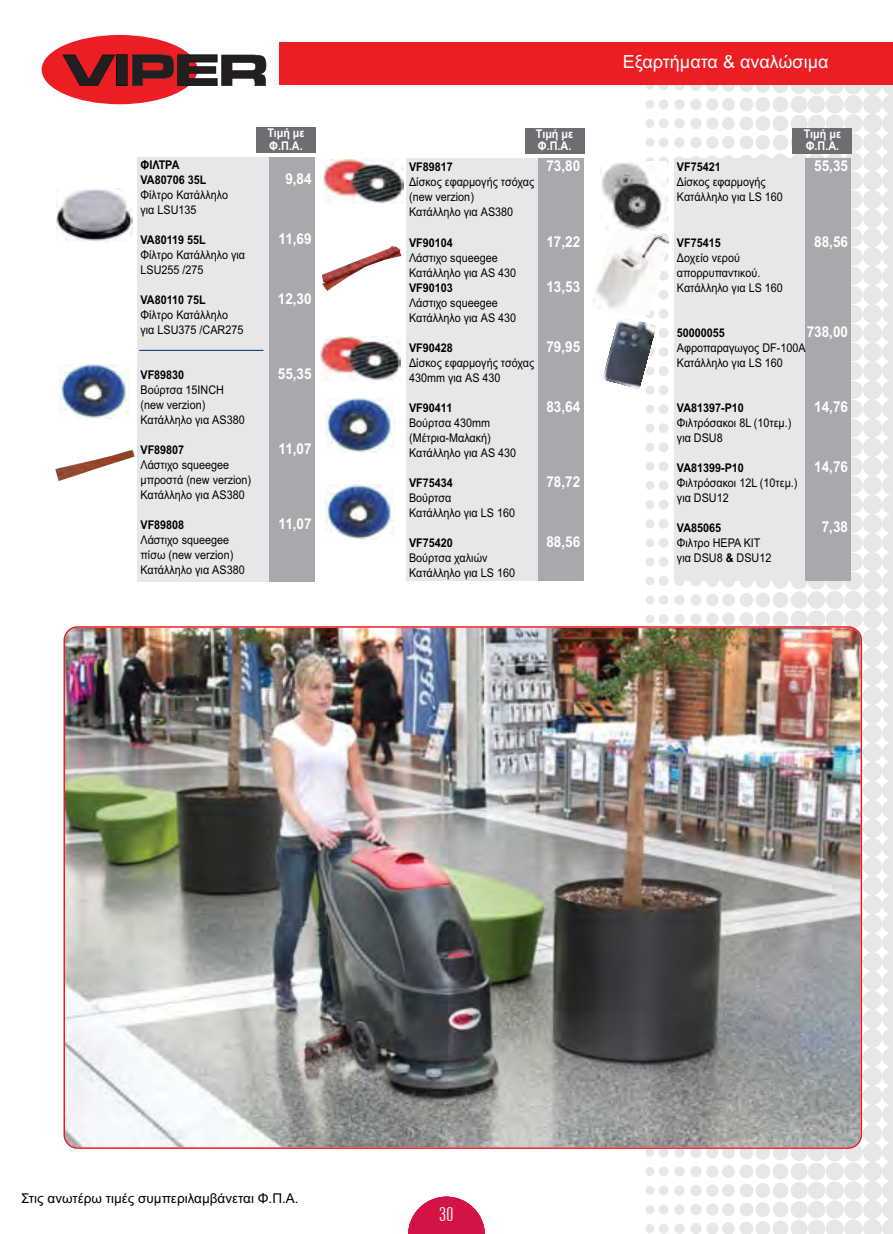
<style>
.page{position:relative;width:893px;height:1234px;background:#fff}
.page>*{position:absolute;margin:0;border:0;box-sizing:border-box;transform-origin:0 0}
.t1{font:500 21px "CF Eteocles Contrafos";color:#fff;scale:1.2 1}
.t2{font:18px "Arial";color:#fff}
.t3{font:700 15px "Arial";color:#fff;scale:.9 1}
.t4{font:13.5px "Arial";color:#000}
.t5{font:12px/15px "Arial";color:#000;scale:.9 1}
.t6{font:700 12px/15px "Arial";color:#000;scale:.9 1}
.t7{font:700 12px/12.3px "Arial";color:#fff;scale:.9 1}
.s1{font-weight:700}
</style>
<div class="page">
<svg style="left:645px;top:66px;width:248px;height:1167px;fill:#e7e7e7"></svg>
<svg style="left:408px;top:1196px;width:77px;height:37px"></svg>
<div style="left:42px;top:35px;width:155px;height:69px;background:#ed1d24;border-radius:50%"></div>
<svg style="left:62px;top:54px;width:204px;height:32px"></svg>
<div style="left:137px;top:157px;width:134px;height:424px;background:#e6e7e8"></div>
<div style="left:269px;top:157px;width:46px;height:424px;background:#a7a9ac"></div>
<div style="left:279px;top:43px;width:613px;height:42px;background:#ed1d24"></div>
<img style="left:56px;top:189px;width:77px;height:52px">
<img style="left:60px;top:364px;width:69px;height:54px">
<div style="left:256px;top:128px;width:60px;height:25px;background:#6d6e71"></div>
<div style="left:406px;top:158px;width:134px;height:423px;background:#e6e7e8"></div>
<div style="left:538px;top:158px;width:45px;height:423px;background:#a7a9ac"></div>
<img style="left:55px;top:449px;width:80px;height:32px">
<img style="left:323px;top:160px;width:80px;height:43px">
<img style="left:322px;top:262px;width:31px;height:20px">
<div style="left:525px;top:128px;width:59px;height:26px;background:#6d6e71"></div>
<div style="left:674px;top:158px;width:133px;height:423px;background:#e6e7e8"></div>
<div style="left:806px;top:158px;width:45px;height:423px;background:#a7a9ac"></div>
<img style="left:600px;top:161px;width:66px;height:69px">
<img style="left:595px;top:231px;width:74px;height:83px">
<img style="left:603px;top:318px;width:52px;height:70px">
<div style="left:793px;top:128px;width:59px;height:26px;background:#6d6e71"></div>
<hr style="left:139px;top:350px;width:124px;height:1px;background:#002d6a">
<img style="left:320px;top:337px;width:81px;height:43px">
<img style="left:325px;top:398px;width:70px;height:54px">
<img style="left:325px;top:484px;width:70px;height:55px">
<img style="left:64px;top:626px;width:798px;height:522px">
<p class="t6" style="left:140px;top:157px;width:75px">ΦΙΛΤΡΑ<br>VA80706 35L</p>
<p class="t7" style="left:267px;top:127px;width:43px">Τιµή µε<br>Φ.Π.Α.</p>
<p class="t3" style="left:285px;top:169px;width:31px">9,84</p>
<p class="t5" style="left:140px;top:187px;width:99px">Φίλτρο Κατάλληλο για LSU135</p>
<p class="t6" style="left:140px;top:232px;width:74px">VA80119 55L</p>
<p class="t3" style="left:279px;top:229px;width:38px">11,69</p>
<p class="t5" style="left:140px;top:247px;width:118px">Φίλτρο Κατάλληλο για<br>LSU255 /275</p>
<p class="t6" style="left:140px;top:292px;width:74px">VA80110 75L</p>
<p class="t3" style="left:278px;top:289px;width:39px">12,30</p>
<p class="t5" style="left:140px;top:307px;width:116px">Φίλτρο Κατάλληλο για LSU375 /CAR275</p>
<p class="t6" style="left:140px;top:367px;width:50px">VF89830</p>
<p class="t3" style="left:278px;top:364px;width:39px">55,35</p>
<p class="t5" style="left:140px;top:382px;width:117px">Βούρτσα 15INCH (new verzion)<br>Κατάλληλο για AS380</p>
<p class="t6" style="left:140px;top:442px;width:50px">VF89807</p>
<p class="t3" style="left:279px;top:439px;width:38px">11,07</p>
<p class="t5" style="left:140px;top:457px;width:124px">Λάστιχο squeegee µπροστά (new verzion)<br>Κατάλληλο για AS380</p>
<p class="t6" style="left:140px;top:517px;width:50px">VF89808</p>
<p class="t3" style="left:279px;top:514px;width:38px">11,07</p>
<p class="t5" style="left:140px;top:532px;width:117px">Λάστιχο squeegee πίσω (new verzion)<br>Κατάλληλο για AS380</p>
<p class="t7" style="left:536px;top:128px;width:43px">Τιµή µε<br>Φ.Π.Α.</p>
<p class="t6" style="left:409px;top:160px;width:50px">VF89817</p>
<p class="t3" style="left:546px;top:157px;width:39px">73,80</p>
<p class="t5" style="left:409px;top:175px;width:141px">∆ίσκος εφαρµογής τσόχας (new verzion)<br>Κατάλληλο για AS380</p>
<p class="t6" style="left:409px;top:235px;width:50px">VF90104</p>
<p class="t3" style="left:546px;top:232px;width:39px">17,22</p>
<p class="t5" style="left:409px;top:250px;width:121px">Λάστιχο squeegee<br>Κατάλληλο για AS 430</p>
<p class="t6" style="left:409px;top:280px;width:50px">VF90103</p>
<p class="t3" style="left:546px;top:277px;width:39px">13,53</p>
<p class="t5" style="left:409px;top:295px;width:121px">Λάστιχο squeegee<br>Κατάλληλο για AS 430</p>
<p class="t6" style="left:409px;top:340px;width:50px">VF90428</p>
<p class="t3" style="left:546px;top:337px;width:39px">79,95</p>
<p class="t5" style="left:409px;top:355px;width:141px">∆ίσκος εφαρµογής τσόχας<br>430mm για AS 430</p>
<p class="t6" style="left:409px;top:400px;width:50px">VF90411</p>
<p class="t3" style="left:546px;top:397px;width:39px">83,64</p>
<p class="t5" style="left:409px;top:415px;width:121px">Βούρτσα 430mm (Μέτρια-Μαλακή)<br>Κατάλληλο για AS 430</p>
<p class="t6" style="left:409px;top:475px;width:50px">VF75434</p>
<p class="t3" style="left:546px;top:472px;width:39px">78,72</p>
<p class="t5" style="left:409px;top:490px;width:119px">Βούρτσα<br>Κατάλληλο για LS 160</p>
<p class="t6" style="left:409px;top:535px;width:50px">VF75420</p>
<p class="t3" style="left:546px;top:532px;width:39px">88,56</p>
<p class="t5" style="left:409px;top:550px;width:119px">Βούρτσα χαλιών<br>Κατάλληλο για LS 160</p>
<h2 class="t2" style="left:623px;top:52px;width:207px">Εξαρτήµατα &amp; αναλώσιµα</h2>
<p class="t7" style="left:804px;top:128px;width:43px">Τιµή µε<br>Φ.Π.Α.</p>
<p class="t6" style="left:677px;top:160px;width:50px">VF75421</p>
<p class="t3" style="left:814px;top:157px;width:39px">55,35</p>
<p class="t5" style="left:677px;top:175px;width:119px">∆ίσκος εφαρµογής<br>Κατάλληλο για LS 160</p>
<p class="t6" style="left:677px;top:235px;width:50px">VF75415</p>
<p class="t3" style="left:814px;top:232px;width:39px">88,56</p>
<p class="t5" style="left:677px;top:250px;width:119px">∆οχείο νερού απορρυπαντικού.<br>Κατάλληλο για LS 160</p>
<p class="t6" style="left:677px;top:325px;width:55px">50000055</p>
<p class="t3" style="left:807px;top:322px;width:47px">738,00</p>
<p class="t5" style="left:677px;top:340px;width:145px">Αφροπαραγωγος DF-100A<br>Κατάλληλο για LS 160</p>
<p class="t6" style="left:677px;top:400px;width:76px">VA81397-P10</p>
<p class="t3" style="left:814px;top:397px;width:39px">14,76</p>
<p class="t5" style="left:677px;top:415px;width:129px">Φιλτρόσακοι 8L (10τεµ.) για DSU8</p>
<p class="t6" style="left:677px;top:460px;width:76px">VA81399-P10</p>
<p class="t3" style="left:814px;top:457px;width:39px">14,76</p>
<p class="t5" style="left:677px;top:475px;width:135px">Φιλτρόσακοι 12L (10τεµ.) για DSU12</p>
<p class="t6" style="left:677px;top:520px;width:51px">VA85065</p>
<p class="t3" style="left:822px;top:517px;width:31px">7,38</p>
<p class="t5" style="left:677px;top:535px;width:106px">Φιλτρo HEPA KIT για DSU8 <span class="s1">&amp;</span> DSU12</p>
<p class="t4" style="left:21px;top:1190px;width:279px">Στις ανωτέρω τιµές συµπεριλαµβάνεται Φ.Π.Α.</p>
<h1 class="t1" style="left:439px;top:1203px;width:14px">30</h1>
</div>
